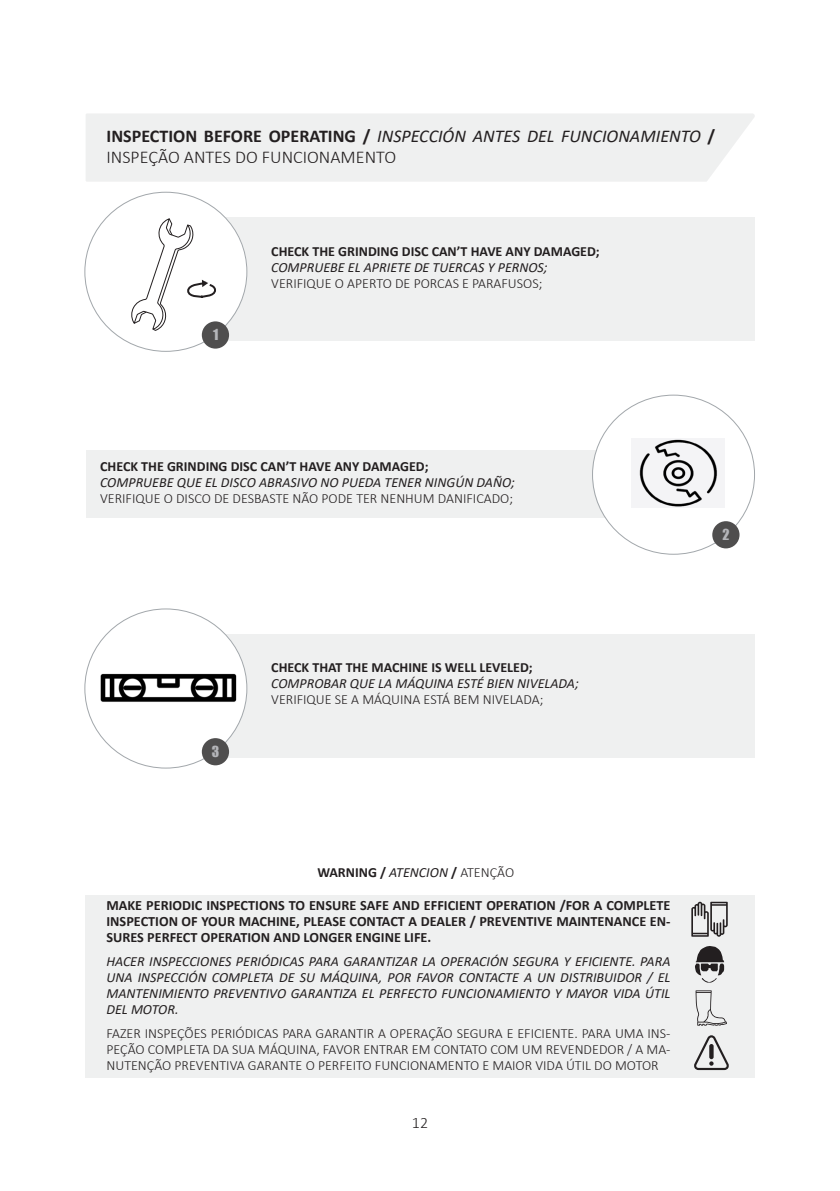
<style>
.page{position:relative;width:840px;height:1191px;background:#fff}
.page>*{position:absolute;margin:0;border:0;box-sizing:border-box;transform-origin:0 0}
.t1{font:italic 18px/21.6px "Calibri";color:#231f20}
.t2{font:300 16px "Calibri";color:#231f20}
.t3{font:700 14.2px/16px "Calibri";color:#231f20;text-align:justify}
.t4{font:italic 14px/16px "Calibri";color:#231f20;text-align:justify}
.t5{font:300 14px/16px "Calibri";color:#231f20;text-align:justify}
.t6{font:700 14px "Calibri";color:#231f20}
.t7{font:14px "Impact";color:#b4b5b9}
.s1{font-weight:700;font-style:normal}
.s2{font-weight:300;font-style:normal}
.s3{font-weight:400;font-style:italic}
.s4{font-weight:300}
</style>
<div class="page">
<div style="left:169px;top:218px;width:585px;height:123px;background:#eff0f0"></div>
<div style="left:169px;top:634px;width:585px;height:123px;background:#eff0f0"></div>
<div style="left:86px;top:450px;width:585px;height:68px;background:#eff0f0"></div>
<div style="left:86px;top:114px;width:669px;height:68px;background:#eff0f0"></div>
<div style="left:85px;top:192px;width:162px;height:159px;background:#fff;border-radius:50%"></div>
<div style="left:85px;top:608px;width:162px;height:159px;background:#fff;border-radius:50%"></div>
<img style="left:100px;top:673px;width:137px;height:29px">
<div style="left:592px;top:395px;width:162px;height:159px;background:#fff;border-radius:50%"></div>
<div style="left:202px;top:321px;width:27px;height:27px;background:#4f4e4e;border-radius:50%"></div>
<div style="left:202px;top:738px;width:27px;height:27px;background:#4f4e4e;border-radius:50%"></div>
<div style="left:711px;top:521px;width:28px;height:27px;background:#4f4e4e;border-radius:50%"></div>
<svg style="left:131px;top:218px;width:85px;height:114px"></svg>
<div style="left:85px;top:895px;width:669px;height:182px;background:#eff0f0"></div>
<svg style="left:694px;top:1035px;width:34px;height:35px"></svg>
<svg style="left:691px;top:901px;width:36px;height:35px"></svg>
<svg style="left:695px;top:946px;width:28px;height:36px"></svg>
<svg style="left:695px;top:990px;width:31px;height:35px"></svg>
<img style="left:631px;top:439px;width:92px;height:68px">
<p class="t1" style="left:106px;top:124px;width:610px"><span class="s1">INSPECTION BEFORE OPERATING /</span> INSPECCIÓN ANTES DEL FUNCIONAMIENTO <span class="s1">/<br></span><span class="s2">INSPEÇÃO ANTES DO FUNCIONAMENTO</span></p>
<p class="t7" style="left:213px;top:324px;width:7px">1</p>
<p class="t6" style="left:271px;top:241px;width:330px">CHECK THE GRINDING DISC CAN’T HAVE ANY DAMAGED;</p>
<p class="t4" style="left:271px;top:258px;width:278px">COMPRUEBE EL APRIETE DE TUERCAS Y PERNOS;</p>
<p class="t5" style="left:271px;top:275px;width:272px">VERIFIQUE O APERTO DE PORCAS E PARAFUSOS;</p>
<p class="t6" style="left:100px;top:456px;width:330px">CHECK THE GRINDING DISC CAN’T HAVE ANY DAMAGED;</p>
<p class="t4" style="left:100px;top:473px;width:416px">COMPRUEBE QUE EL DISCO ABRASIVO NO PUEDA TENER NINGÚN DAÑO;</p>
<p class="t5" style="left:100px;top:490px;width:414px">VERIFIQUE O DISCO DE DESBASTE NÃO PODE TER NENHUM DANIFICADO;</p>
<p class="t7" style="left:212px;top:740px;width:9px">3</p>
<p class="t6" style="left:271px;top:657px;width:263px">CHECK THAT THE MACHINE IS WELL LEVELED;</p>
<p class="t4" style="left:271px;top:675px;width:309px">COMPROBAR QUE LA MÁQUINA ESTÉ BIEN NIVELADA;</p>
<p class="t5" style="left:271px;top:691px;width:273px">VERIFIQUE SE A MÁQUINA ESTÁ BEM NIVELADA;</p>
<p class="t6" style="left:317px;top:862px;width:198px">WARNING / <span class="s3">ATENCION</span> / <span class="s4">ATENÇÃO</span></p>
<p class="t3" style="left:106px;top:896px;width:565px">MAKE PERIODIC INSPECTIONS TO ENSURE SAFE AND EFFICIENT OPERATION /FOR A COMPLETE INSPECTION OF YOUR MACHINE, PLEASE CONTACT A DEALER / PREVENTIVE MAINTENANCE EN-SURES PERFECT OPERATION AND LONGER ENGINE LIFE.</p>
<p class="t4" style="left:106px;top:952px;width:565px">HACER INSPECCIONES PERIÓDICAS PARA GARANTIZAR LA OPERACIÓN SEGURA Y EFICIENTE. PARA UNA INSPECCIÓN COMPLETA DE SU MÁQUINA, POR FAVOR CONTACTE A UN DISTRIBUIDOR / EL MANTENIMIENTO PREVENTIVO GARANTIZA EL PERFECTO FUNCIONAMIENTO Y MAYOR VIDA ÚTIL DEL MOTOR.</p>
<p class="t5" style="left:106px;top:1024px;width:565px">FAZER INSPEÇÕES PERIÓDICAS PARA GARANTIR A OPERAÇÃO SEGURA E EFICIENTE. PARA UMA INS-PEÇÃO COMPLETA DA SUA MÁQUINA, FAVOR ENTRAR EM CONTATO COM UM REVENDEDOR / A MA-NUTENÇÃO PREVENTIVA GARANTE O PERFEITO FUNCIONAMENTO E MAIOR VIDA ÚTIL DO MOTOR</p>
<p class="t2" style="left:411px;top:1112px;width:18px">12</p>
<p class="t7" style="left:722px;top:524px;width:9px">2</p>
</div>
